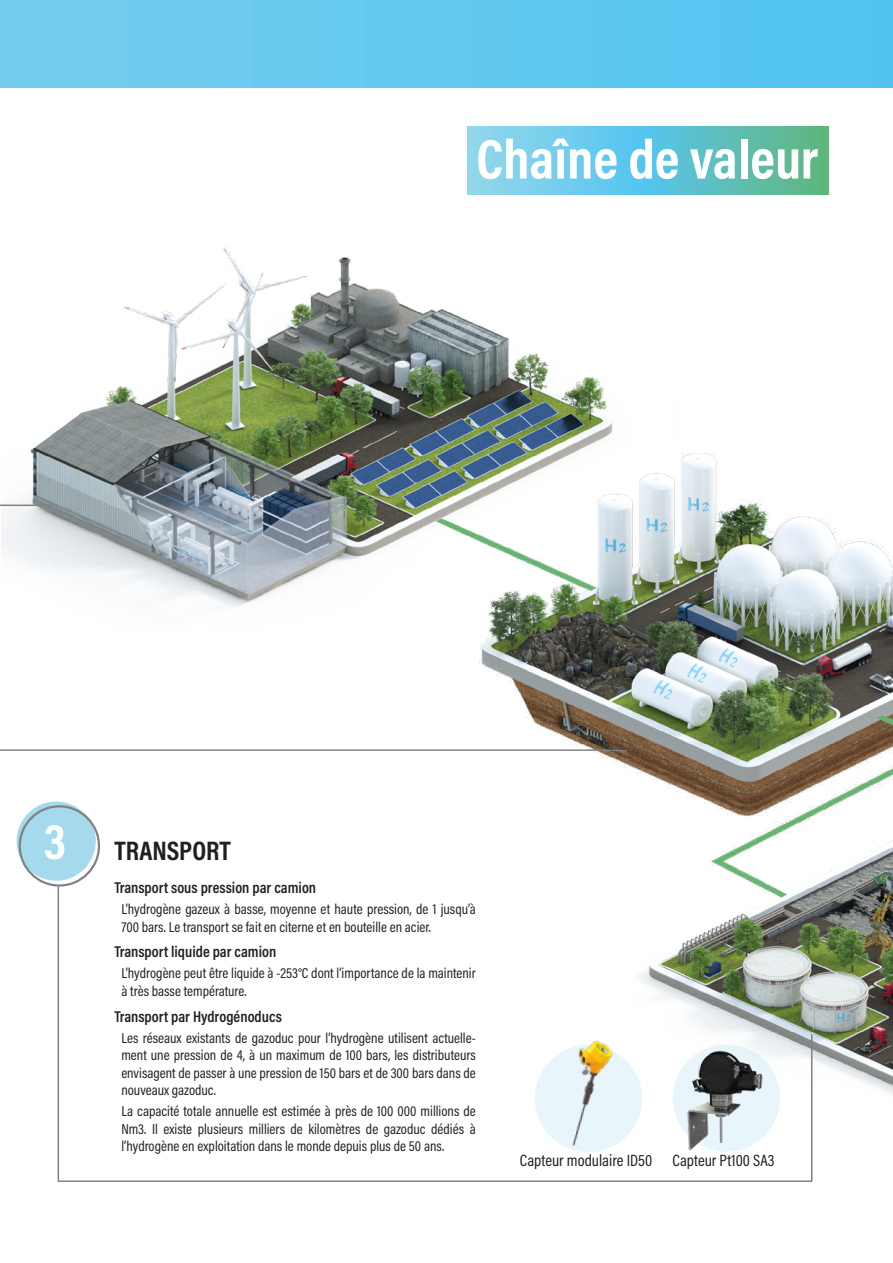
<style>
.page{position:relative;width:893px;height:1263px;background:#fff}
.page>*{position:absolute;margin:0;border:0;box-sizing:border-box;transform-origin:0 0}
.t1{font:700 56.25px "Acumin Pro Cond";color:#fff}
.t2{font:700 49.5px "Acumin Pro Cond";color:#fff}
.t3{font:700 27px "Acumin Pro Cond";color:#231f20}
.t4{font:16.5px "Acumin Pro Cond";color:#231f20}
.t5{font:600 15.75px "Acumin Pro Cond";color:#231f20}
.t6{font:14.55px/17.5px "Acumin Pro Cond";color:#231f20}
</style>
<div class="page">
<img style="left:2px;top:126px;width:891px;height:969px">
<div style="left:0;top:0;width:893px;height:88px;background:linear-gradient(to right,#75cded,#50c4f1)"></div>
<svg style="left:0;top:230px;width:60px;height:277px"></svg>
<div style="left:17px;top:801px;width:79px;height:80px;background:#a5daec;border-radius:50%"></div>
<div style="left:19px;top:805px;width:81px;height:82px;border:2px solid #808285;border-radius:50%"></div>
<svg style="left:0;top:749px;width:629px;height:3px"></svg>
<svg style="left:57px;top:885px;width:756px;height:297px"></svg>
<div style="left:673px;top:1044px;width:107px;height:108px;background:#e8f5fa;border-radius:50%"></div>
<img style="left:685px;top:1033px;width:82px;height:127px">
<div style="left:535px;top:1045px;width:107px;height:107px;background:#e8f5fa;border-radius:50%"></div>
<img style="left:564px;top:1037px;width:54px;height:115px">
<h1 class="t1" style="left:476px;top:122px;width:343px">Chaîne de valeur</h1>
<h2 class="t2" style="left:44px;top:809px;width:24px">3</h2>
<h3 class="t3" style="left:114px;top:833px;width:118px">TRANSPORT</h3>
<p class="t5" style="left:114px;top:877px;width:203px">Transport sous pression par camion</p>
<p class="t6" style="left:121px;top:900px;width:356px">L’hydrogène gazeux à basse, moyenne et haute pression, de 1 jusqu’à<br>700 bars. Le transport se fait en citerne et en bouteille en acier.</p>
<p class="t5" style="left:114px;top:942px;width:163px">Transport liquide par camion</p>
<p class="t6" style="left:121px;top:964px;width:356px">L’hydrogène peut être liquide à -253°C dont l’importance de la maintenir à très basse température.</p>
<p class="t5" style="left:114px;top:1006px;width:169px">Transport par Hydrogénoducs</p>
<p class="t6" style="left:121px;top:1028px;width:356px;text-align:justify">Les réseaux existants de gazoduc pour l’hydrogène utilisent actuelle&shy;ment une pression de 4, à un maximum de 100 bars, les distributeurs envisagent de passer à une pression de 150 bars et de 300 bars dans de nouveaux gazoduc.</p>
<p class="t6" style="left:121px;top:1102px;width:356px;text-align:justify">La capacité totale annuelle est estimée à près de 100 000 millions de Nm3. Il existe plusieurs milliers de kilomètres de gazoduc dédiés à l’hydrogène en exploitation dans le monde depuis plus de 50 ans.</p>
<p class="t4" style="left:520px;top:1149px;width:256px">Capteur modulaire ID50 Capteur Pt100 SA3</p>
</div>
